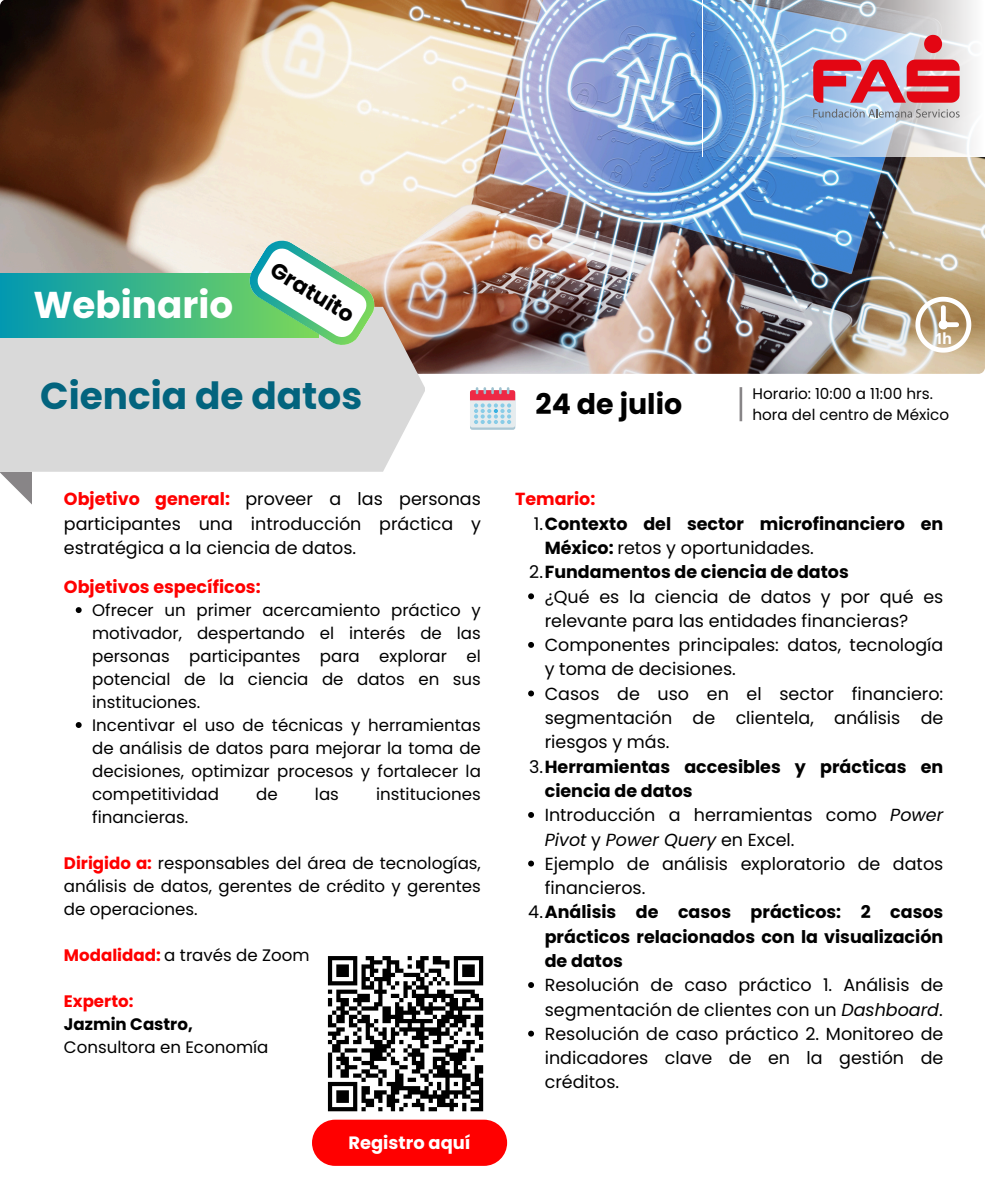
<style>
.page{position:relative;width:985px;height:1182px;background:#fff}
.page>*{position:absolute;margin:0;border:0;box-sizing:border-box;transform-origin:0 0}
.t1{font:700 37.45px "Poppins";color:#03647e}
.t2{font:700 37.27px "Poppins";color:#fff}
.t3{font:700 28.44px "Poppins";color:#000}
.t4{font:700 21.88px "Poppins";color:#000}
.t5{font:700 17.85px "Poppins";color:#fff}
.t6{font:17.5px/24.3px "Poppins";color:#000}
.t7{font:700 17.5px/24.3px "Poppins";color:#000}
.t8{font:700 17.5px "Poppins";color:#f00}
.t9{font:16.62px/22.9px "Poppins";color:#000;text-align:justify}
.t10{font:15.22px/20.9px "Poppins";color:#000}
.t11{font:700 15.22px "Open Sans";color:#fff}
.s1{font-weight:700;color:#f00}
.s2{font-weight:700}
.s3{font-weight:400}
.s4{font-style:italic}
</style>
<div class="page">
<img style="left:0;top:0;width:984px;height:373px;border-radius:7px">
<svg style="left:702px;top:0;width:282px;height:157px;background:#a4c0dd"></svg>
<div style="left:470px;top:392px;width:45px;height:38px;background:linear-gradient(to right,#aac7d4,#aac7d4);border-radius:2px"></div>
<div style="left:470px;top:390px;width:45px;height:37px;background:#e6ecee;border-radius:2px"></div>
<svg style="left:470px;top:387px;width:45px;height:37px"></svg>
<svg style="left:0;top:471px;width:32px;height:33px"></svg>
<div style="left:0;top:307px;width:425px;height:164px;background:#d9d9d9"></div>
<svg style="left:915px;top:297px;width:56px;height:55px"></svg>
<svg style="left:528px;top:593px;width:6px;height:6px"></svg>
<svg style="left:528px;top:642px;width:6px;height:5px"></svg>
<svg style="left:528px;top:690px;width:6px;height:6px"></svg>
<svg style="left:528px;top:812px;width:6px;height:5px"></svg>
<svg style="left:528px;top:860px;width:6px;height:6px"></svg>
<svg style="left:528px;top:982px;width:6px;height:5px"></svg>
<svg style="left:528px;top:1030px;width:6px;height:6px"></svg>
<hr style="left:739px;top:387px;width:3px;height:34px;background:#888587">
<svg style="left:327px;top:956px;width:157px;height:156px"></svg>
<div style="left:312px;top:1119px;width:195px;height:46px;background:#f00;border-radius:23px"></div>
<svg style="left:76px;top:607px;width:6px;height:6px"></svg>
<svg style="left:76px;top:722px;width:6px;height:6px"></svg>
<svg style="left:813px;top:109px;width:146px;height:9px"></svg>
<svg style="left:813px;top:35px;width:146px;height:68px;background:#ce7d8f"></svg>
<svg style="left:0;top:273px;width:249px;height:64px;background:#31b08e"></svg>
<svg style="left:249px;top:240px;width:126px;height:105px"></svg>
<p class="t2" style="left:33px;top:279px;width:201px">Webinario</p>
<p class="t4" style="left:281px;top:254px;width:95px;rotate:32deg">Gratuito</p>
<h3 class="t11" style="left:934px;top:328px;width:19px">1h</h3>
<p class="t1" style="left:40px;top:369px;width:323px">Ciencia de datos</p>
<p class="t10" style="left:752px;top:383px;width:198px">Horario: 10:00 a 11:00 hrs. hora del centro de México</p>
<p class="t3" style="left:535px;top:384px;width:148px">24 de julio</p>
<h5 class="t6" style="left:64px;top:487px;width:418px;text-align:justify"><span class="s1">Objetivo general:</span> proveer a las personas participantes una introducción práctica y estratégica a la ciencia de datos.</h5>
<h5 class="t8" style="left:64px;top:574px;width:198px">Objetivos específicos:</h5>
<h5 class="t9" style="left:92px;top:599px;width:390px">Ofrecer un primer acercamiento práctico y motivador, despertando el interés de las personas participantes para explorar el potencial de la ciencia de datos en sus instituciones.</h5>
<h4 class="t9" style="left:92px;top:714px;width:390px">Incentivar el uso de técnicas y herramientas de análisis de datos para mejorar la toma de decisiones, optimizar procesos y fortalecer la competitividad</h4>
<h4 class="t9" style="left:256px;top:782px;width:23px">de</h4>
<h4 class="t9" style="left:315px;top:782px;width:26px">las</h4>
<h4 class="t9" style="left:376px;top:782px;width:106px">instituciones</h4>
<h4 class="t9" style="left:92px;top:805px;width:98px">financieras.</h4>
<p class="t9" style="left:64px;top:851px;width:418px"><span class="s1">Dirigido a:</span> responsables del área de tecnologías, análisis de datos, gerentes de crédito y gerentes de operaciones.</p>
<p class="t9" style="left:64px;top:943px;width:247px"><span class="s1">Modalidad:</span> a través de Zoom</p>
<p class="t9" style="left:64px;top:989px;width:206px;text-align:left"><span class="s1">Experto:<br></span><span class="s2">Jazmin Castro,<br></span>Consultora en Economía</p>
<h4 class="t5" style="left:348px;top:1129px;width:123px">Registro aquí</h4>
<h1 class="t8" style="left:515px;top:487px;width:82px">Temario:</h1>
<p class="t7" style="left:544px;top:511px;width:400px;text-indent:-11px"><span class="s3">1.</span>Contexto del sector microfinanciero en<br>México: <span class="s3">retos y oportunidades.</span></p>
<p class="t7" style="left:529px;top:560px;width:321px"><span class="s3">2.</span>Fundamentos de ciencia de datos</p>
<p class="t6" style="left:544px;top:584px;width:400px">¿Qué es la ciencia de datos y por qué es relevante para las entidades financieras?</p>
<h6 class="t6" style="left:544px;top:632px;width:400px">Componentes principales: datos, tecnología y toma de decisiones.</h6>
<p class="t6" style="left:544px;top:681px;width:400px;text-align:justify">Casos de uso en el sector financiero: segmentación de clientela, análisis de riesgos y más.</p>
<h1 class="t7" style="left:544px;top:754px;width:400px;text-indent:-16px"><span class="s3">3.</span>Herramientas accesibles y prácticas en ciencia de datos</h1>
<p class="t6" style="left:544px;top:802px;width:400px">Introducción a herramientas como <span class="s4">Power<br>Pivot</span> y <span class="s4">Power Query</span> en Excel.</p>
<p class="t6" style="left:544px;top:851px;width:400px">Ejemplo de análisis exploratorio de datos financieros.</p>
<h2 class="t7" style="left:544px;top:900px;width:400px;text-align:justify;text-indent:-16px"><span class="s3">4.</span>Análisis de casos prácticos: 2 casos prácticos relacionados con la visualización de datos</h2>
<p class="t6" style="left:544px;top:972px;width:400px">Resolución de caso práctico 1. Análisis de segmentación de clientes con un <span class="s4">Dashboard</span>.</p>
<h5 class="t6" style="left:544px;top:1021px;width:400px;text-align:justify">Resolución de caso práctico 2. Monitoreo de indicadores clave de en la gestión de créditos.</h5>
</div>
